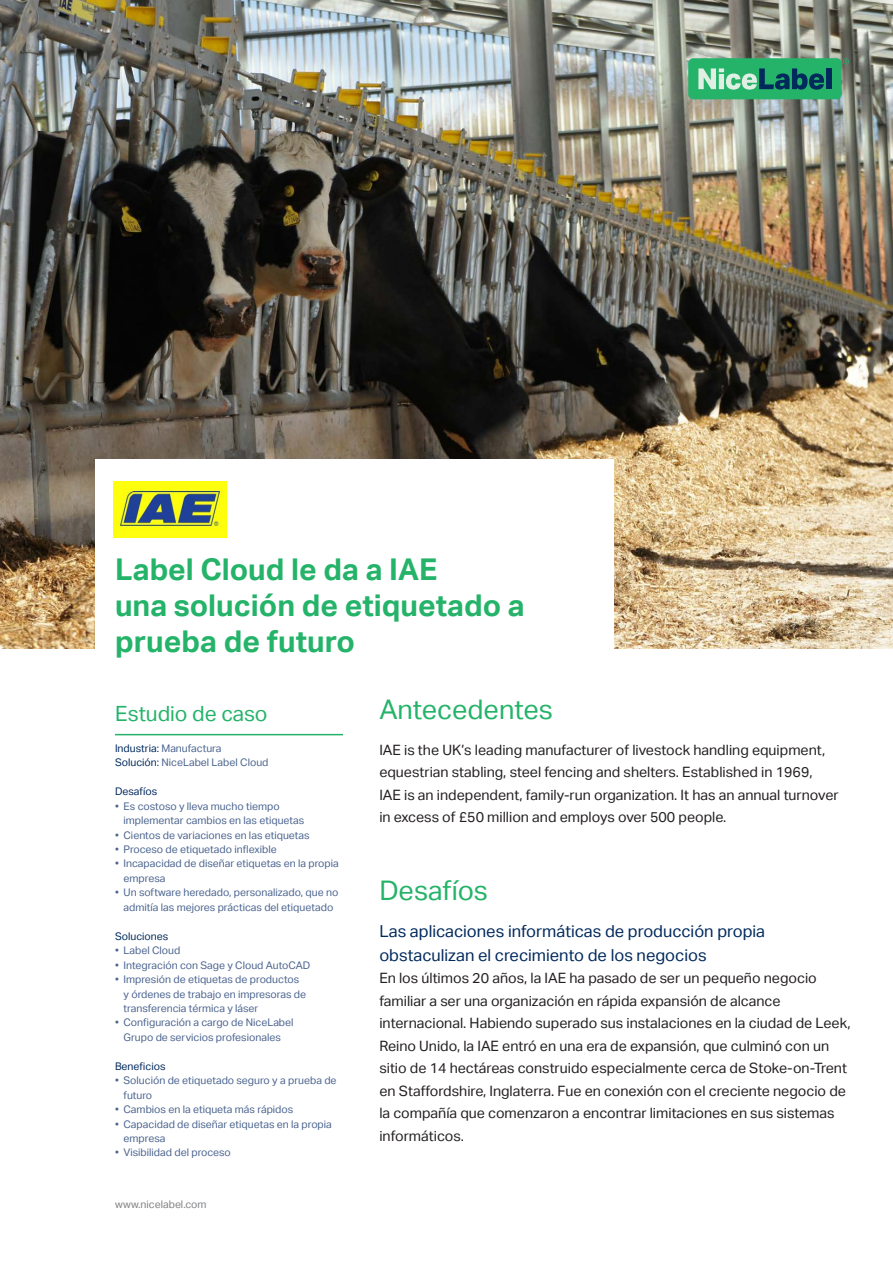
<style>
.page{position:relative;width:893px;height:1263px;background:#fff}
.page>*{position:absolute;margin:0;border:0;box-sizing:border-box;transform-origin:0 0}
.Headline-1{font:700 30px/36px "Aktiv Grotesk";color:#24b369}
.Headline-2{font:27px "Aktiv Grotesk";color:#24b369}
.Sub-Head{font:21px "Aktiv Grotesk";color:#24b369}
.Headline-2-2{font:16.5px/24px "Aktiv Grotesk";color:#00295c}
.Body{font:14.25px/22.5px "Aktiv Grotesk";color:#231f20}
.Title-2{font:10.5px/14.4px "Aktiv Grotesk";color:#4b648f}
.Title-2-2{font:10.5px "Aktiv Grotesk";color:#00295c}
.t1{font:10.5px "Aktiv Grotesk";color:#808285}
.s1{color:#00295c}
</style>
<div class="page">
<img style="left:0;top:0;width:893px;height:649px">
<div style="left:688px;top:58px;width:154px;height:41px;background:#24b369;border-radius:5px"></div>
<svg style="left:843px;top:58px;width:6px;height:6px"></svg>
<svg style="left:698px;top:68px;width:126px;height:22px"></svg>
<div style="left:826px;top:68px;width:5px;height:21px;background:#00295c"></div>
<hr style="left:115px;top:734px;width:228px;height:1px;background:#24b369">
<div style="left:95px;top:459px;width:519px;height:193px;background:#fff"></div>
<img style="left:114px;top:481px;width:113px;height:56px">
<p class="Headline-1" style="left:115px;top:551px;width:324px">Label Cloud le da a IAE</p>
<p class="Headline-1" style="left:115px;top:587px;width:411px">una solución de etiquetado a prueba de futuro</p>
<p class="Sub-Head" style="left:115px;top:702px;width:154px">Estudio de caso</p>
<p class="Headline-2" style="left:379px;top:694px;width:175px">Antecedentes</p>
<p class="Title-2" style="left:115px;top:741px;width:108px"><span class="s1">Industria:</span> Manufactura</p>
<p class="Title-2" style="left:115px;top:755px;width:155px"><span class="s1">Solución:</span> NiceLabel Label Cloud</p>
<p class="Title-2-2" style="left:115px;top:785px;width:44px">Desafíos</p>
<p class="Title-2" style="left:124px;top:799px;width:182px;text-indent:-9px">• Es costoso y lleva mucho tiempo implementar cambios en las etiquetas</p>
<p class="Title-2" style="left:115px;top:828px;width:196px">• Cientos de variaciones en las etiquetas</p>
<p class="Title-2" style="left:115px;top:842px;width:163px">• Proceso de etiquetado inflexible</p>
<p class="Title-2" style="left:124px;top:857px;width:217px;text-indent:-9px">• Incapacidad de diseñar etiquetas en la propia empresa</p>
<p class="Title-2" style="left:115px;top:885px;width:225px;text-align:center">• Un software heredado, personalizado, que no admitía las mejores prácticas del etiquetado</p>
<p class="Title-2-2" style="left:115px;top:930px;width:55px">Soluciones</p>
<p class="Title-2" style="left:115px;top:943px;width:67px">• Label Cloud</p>
<p class="Title-2" style="left:115px;top:958px;width:197px">• Integración con Sage y Cloud AutoCAD</p>
<p class="Title-2" style="left:124px;top:972px;width:184px;text-indent:-9px">• Impresión de etiquetas de productos y órdenes de trabajo en impresoras de transferencia térmica y láser</p>
<p class="Title-2" style="left:115px;top:1015px;width:180px;text-align:center">• Configuración a cargo de NiceLabel<br>Grupo de servicios profesionales</p>
<p class="Title-2-2" style="left:115px;top:1060px;width:52px">Beneficios</p>
<p class="Title-2" style="left:124px;top:1073px;width:215px;text-indent:-9px">• Solución de etiquetado seguro y a prueba de futuro</p>
<p class="Title-2" style="left:115px;top:1102px;width:180px">• Cambios en la etiqueta más rápidos</p>
<p class="Title-2" style="left:124px;top:1117px;width:210px;text-indent:-9px">• Capacidad de diseñar etiquetas en la propia empresa</p>
<p class="Title-2" style="left:115px;top:1145px;width:117px">• Visibilidad del proceso</p>
<p class="t1" style="left:115px;top:1199px;width:93px">www.nicelabel.com</p>
<p class="Body" style="left:379px;top:739px;width:461px">IAE is the UK’s leading manufacturer of livestock handling equipment, equestrian stabling, steel fencing and shelters. Established in 1969,<br>IAE is an independent, family-run organization. It has an annual turnover in excess of £50 million and employs over 500 people.</p>
<p class="Headline-2" style="left:379px;top:875px;width:110px">Desafíos</p>
<p class="Headline-2-2" style="left:379px;top:919px;width:387px">Las aplicaciones informáticas de producción propia obstaculizan el crecimiento de los negocios</p>
<p class="Body" style="left:379px;top:967px;width:473px">En los últimos 20 años, la IAE ha pasado de ser un pequeño negocio familiar a ser una organización en rápida expansión de alcance internacional. Habiendo superado sus instalaciones en la ciudad de Leek, Reino Unido, la IAE entró en una era de expansión, que culminó con un sitio de 14 hectáreas construido especialmente cerca de Stoke-on-Trent en Staffordshire, Inglaterra. Fue en conexión con el creciente negocio de la compañía que comenzaron a encontrar limitaciones en sus sistemas informáticos.</p>
</div>
